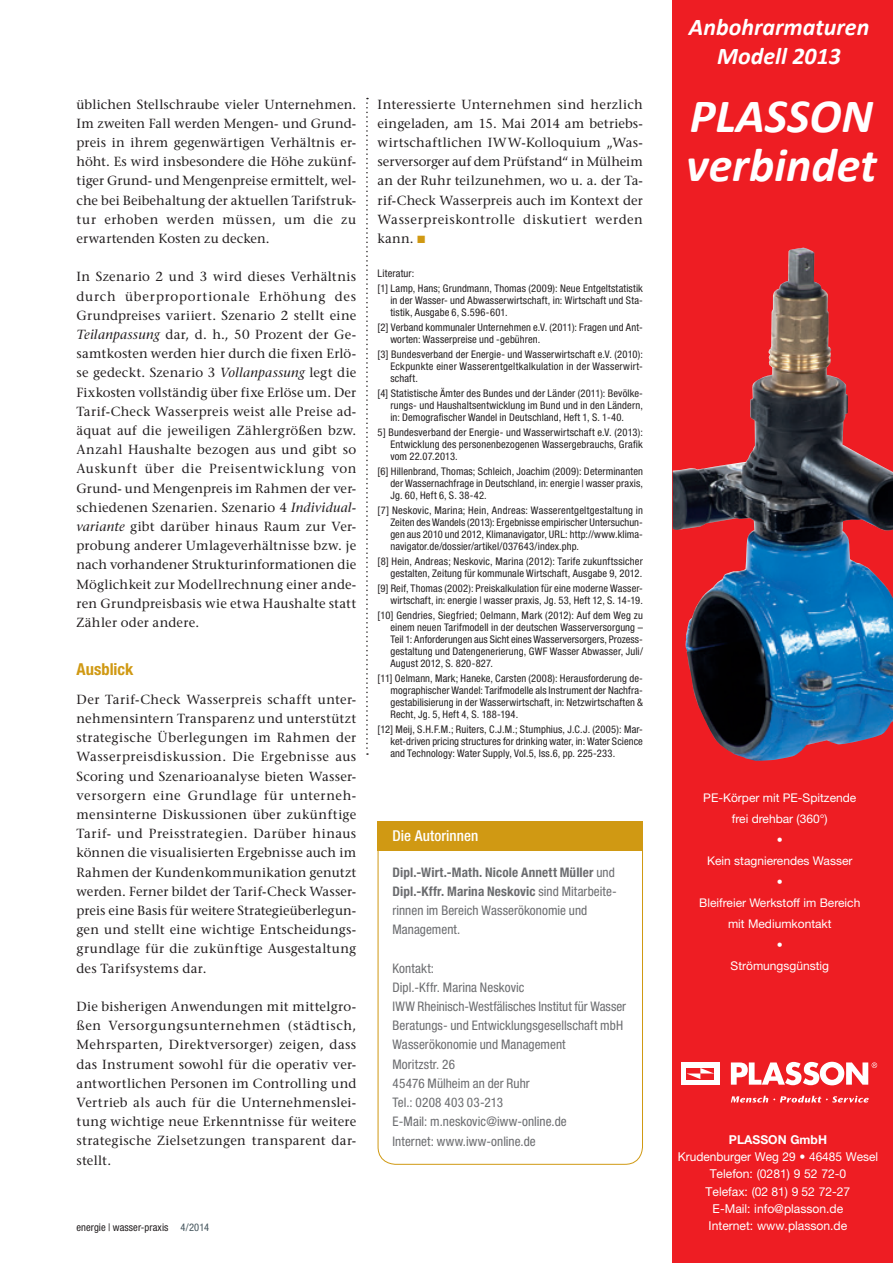
<style>
.page{position:relative;width:893px;height:1263px;background:#fff}
.page>*{position:absolute;margin:0;border:0;box-sizing:border-box;transform-origin:0 0}
.t1{font:italic 700 48px/49.5px "Calibri";color:#fff}
.t2{font:italic 700 24px/28.8px "Calibri";color:#fff;text-align:center}
.t3{font:700 condensed 16.5px "Helvetica Neue LT Std";color:#d09913}
.t4{font:500 condensed 15px "Helvetica Neue LT Std";letter-spacing:.005em;color:#fff}
.t5{font:13.2px/19.2px "Stone Serif";letter-spacing:.025em;color:#231f20;text-align:justify}
.t6{font:condensed 13.2px/19.2px "Helvetica Neue LT Std";letter-spacing:.005em;color:#6c6d70}
.t7{font:12.3px/17.2px "Helvetica Neue";color:#fff;text-align:center}
.t8{font:700 12.3px "Helvetica Neue";color:#fff}
.t9{font:12px/21px "Helvetica Neue";color:#fff;text-align:center}
.t10{font:condensed 10.5px/12px "Helvetica Neue LT Std";letter-spacing:.015em;color:#231f20;text-align:justify}
.s1{font-style:italic}
.s2{font-weight:700}
.s3{color:#45555d}
</style>
<div class="page">
<svg style="left:366px;top:98px;width:2px;height:657px"></svg>
<div style="left:378px;top:821px;width:265px;height:30px;background:#d09913"></div>
<div style="left:378px;top:826px;width:265px;height:339px;border:1px solid #d09913;border-radius:18px"></div>
<div style="left:673px;top:0;width:220px;height:1263px;background:#ee1d23"></div>
<svg style="left:731px;top:1095px;width:138px;height:7px"></svg>
<div style="left:681px;top:1062px;width:39px;height:22px;background:#fff"></div>
<svg style="left:686px;top:1068px;width:28px;height:11px"></svg>
<svg style="left:731px;top:1062px;width:146px;height:23px"></svg>
<img style="left:673px;top:248px;width:220px;height:513px">
<p class="t5" style="left:77px;top:94px;width:281px">üblichen Stellschraube vieler Unternehmen.<br>Im zweiten Fall werden Mengen- und Grund&shy;preis in ihrem gegenwärtigen Verhältnis er&shy;höht. Es wird insbesondere die Höhe zukünf&shy;tiger Grund- und Mengenpreise ermittelt, wel&shy;che bei Beibehaltung der aktuellen Tarifstruk&shy;tur erhoben werden müssen, um die zu erwartenden Kosten zu decken.</p>
<p class="t5" style="left:77px;top:267px;width:281px">In Szenario 2 und 3 wird dieses Verhältnis durch überproportionale Erhöhung des Grundpreises variiert. Szenario 2 stellt eine <span class="s1">Teilanpassung</span> dar, d. h., 50 Prozent der Ge&shy;samtkosten werden hier durch die fixen Erlö&shy;se gedeckt. Szenario 3 <span class="s1">Vollanpassung</span> legt die Fixkosten vollständig über fixe Erlöse um. Der Tarif-Check Wasserpreis weist alle Preise ad&shy;äquat auf die jeweiligen Zählergrößen bzw.<br>Anzahl Haushalte bezogen aus und gibt so Auskunft über die Preisentwicklung von Grund- und Mengenpreis im Rahmen der ver&shy;schiedenen Szenarien. Szenario 4 <span class="s1">Individual&shy;variante</span> gibt darüber hinaus Raum zur Ver&shy;probung anderer Umlageverhältnisse bzw. je nach vorhandener Strukturinformationen die Möglichkeit zur Modellrechnung einer ande&shy;ren Grundpreisbasis wie etwa Haushalte statt Zähler oder andere.</p>
<p class="t3" style="left:77px;top:659px;width:58px">Ausblick</p>
<p class="t5" style="left:77px;top:690px;width:281px">Der Tarif-Check Wasserpreis schafft unter&shy;nehmensintern Transparenz und unterstützt strategische Überlegungen im Rahmen der Wasserpreisdiskussion. Die Ergebnisse aus Scoring und Szenarioanalyse bieten Wasser&shy;versorgern eine Grundlage für unterneh&shy;mensinterne Diskussionen über zukünftige Tarif- und Preisstrategien. Darüber hinaus können die visualisierten Ergebnisse auch im Rahmen der Kundenkommunikation genutzt werden. Ferner bildet der Tarif-Check Wasser&shy;preis eine Basis für weitere Strategieüberlegun&shy;gen und stellt eine wichtige Entscheidungs&shy;grundlage für die zukünftige Ausgestaltung des Tarifsystems dar.</p>
<p class="t5" style="left:77px;top:997px;width:281px">Die bisherigen Anwendungen mit mittelgro&shy;ßen Versorgungsunternehmen (städtisch, Mehrsparten, Direktversorger) zeigen, dass das Instrument sowohl für die operativ ver&shy;antwortlichen Personen im Controlling und Vertrieb als auch für die Unternehmenslei&shy;tung wichtige neue Erkenntnisse für weitere strategische Zielsetzungen transparent dar&shy;stellt.</p>
<p class="t5" style="left:378px;top:94px;width:267px">Interessierte Unternehmen sind herzlich eingeladen, am 15. Mai 2014 am betriebs&shy;wirtschaftlichen IWW-Kolloquium „Was&shy;serversorger auf dem Prüfstand“ in Mülheim an der Ruhr teilzunehmen, wo u. a. der Ta&shy;rif-Check Wasserpreis auch im Kontext der Wasserpreiskontrolle diskutiert werden kann.</p>
<p class="t10" style="left:378px;top:266px;width:267px;line-height:15px">Literatur:<br>[1] Lamp, Hans; Grundmann, Thomas (2009): Neue Entgeltstatistik</p>
<p class="t10" style="left:390px;top:294px;width:254px">in der Wasser- und Abwasserwirtschaft, in: Wirtschaft und Sta&shy;tistik, Ausgabe 6, S.596-601.</p>
<p class="t10" style="left:390px;top:321px;width:254px;text-indent:-13px">[2] Verband kommunaler Unternehmen e.V. (2011): Fragen und Ant&shy;worten: Wasserpreise und -gebühren.</p>
<p class="t10" style="left:390px;top:348px;width:254px;text-indent:-13px">[3] Bundesverband der Energie- und Wasserwirtschaft e.V. (2010):<br>Eckpunkte einer Wasserentgeltkalkulation in der Wasserwirt&shy;schaft.</p>
<p class="t10" style="left:390px;top:387px;width:254px;text-indent:-13px">[4] Statistische Ämter des Bundes und der Länder (2011): Bevölke&shy;rungs- und Haushaltsentwicklung im Bund und in den Ländern, in: Demografischer Wandel in Deutschland, Heft 1, S. 1-40.</p>
<p class="t10" style="left:390px;top:426px;width:254px;text-indent:-13px">5] Bundesverband der Energie- und Wasserwirtschaft e.V. (2013):<br>Entwicklung des personenbezogenen Wassergebrauchs, Grafik vom 22.07.2013.</p>
<p class="t10" style="left:390px;top:465px;width:254px;text-indent:-13px">[6] Hillenbrand, Thomas; Schleich, Joachim (2009): Determinanten der Wassernachfrage in Deutschland, in: energie | wasser praxis, Jg. 60, Heft 6, S. 38-42.</p>
<p class="t10" style="left:390px;top:504px;width:254px;text-indent:-13px">[7] Neskovic, Marina; Hein, Andreas: Wasserentgeltgestaltung in Zeiten des Wandels (2013): Ergebnisse empirischer Untersuchun&shy;gen aus 2010 und 2012, Klimanavigator, URL: http://www.klima&shy;navigator.de/dossier/artikel/037643/index.php.</p>
<p class="t10" style="left:378px;top:555px;width:267px;text-align:right">[8] Hein, Andreas; Neskovic, Marina (2012): Tarife zukunftssicher gestalten, Zeitung für kommunale Wirtschaft, Ausgabe 9, 2012.</p>
<p class="t10" style="left:378px;top:582px;width:267px;text-align:right">[9] Reif, Thomas (2002): Preiskalkulation für eine moderne Wasser&shy;wirtschaft, in: energie | wasser praxis, Jg. 53, Heft 12, S. 14-19.</p>
<p class="t10" style="left:390px;top:609px;width:254px;text-indent:-13px">[10] Gendries, Siegfried; Oelmann, Mark (2012): Auf dem Weg zu einem neuen Tarifmodell in der deutschen Wasserversorgung – Teil 1: Anforderungen aus Sicht eines Wasserversorgers, Prozess&shy;gestaltung und Datengenerierung, GWF Wasser Abwasser, Juli/ August 2012, S. 820-827.</p>
<p class="t10" style="left:390px;top:672px;width:254px;text-indent:-13px">[11] Oelmann, Mark; Haneke, Carsten (2008): Herausforderung de&shy;mographischer Wandel: Tarifmodelle als Instrument der Nachfra&shy;gestabilisierung in der Wasserwirtschaft, in: Netzwirtschaften &amp; Recht, Jg. 5, Heft 4, S. 188-194.</p>
<p class="t10" style="left:390px;top:723px;width:254px;text-indent:-13px">[12] Meij, S.H.F.M.; Ruiters, C.J.M.; Stumphius, J.C.J. (2005): Mar&shy;ket-driven pricing structures for drinking water, in: Water Science and Technology: Water Supply, Vol.5, Iss.6, pp. 225-233.</p>
<p class="t4" style="left:392px;top:827px;width:87px">Die Autorinnen</p>
<p class="t6" style="left:392px;top:862px;width:224px"><span class="s2">Dipl.-Wirt.-Math. Nicole Annett Müller</span> und <span class="s2">Dipl.-Kffr. Marina Neskovic</span> sind Mitarbeite&shy;rinnen im Bereich Wasserökonomie und Management.</p>
<p class="t6" style="left:392px;top:958px;width:235px">Kontakt:<br>Dipl.-Kffr. Marina Neskovic<br>IWW Rheinisch-Westfälisches Institut für Wasser<br>Beratungs- und Entwicklungsgesellschaft mbH<br>Wasserökonomie und Management<br>Moritzstr. 26<br>45476 Mülheim an der Ruhr<br>Tel.: 0208 403 03-213<br>E-Mail: m.neskovic@iww-online.de<br>Internet: www.iww-online.de</p>
<p class="t10" style="left:77px;top:1221px;width:134px">energie | wasser-praxis <span class="s3">4/2014</span></p>
<h2 class="t2" style="left:689px;top:13px;width:182px">Anbohrarmaturen<br>Modell 2013</h2>
<h1 class="t1" style="left:686px;top:91px;width:192px">PLASSON verbindet</h1>
<p class="t9" style="left:699px;top:786px;width:163px">PE-Körper mit PE-Spitzende frei drehbar (360°)<br>•<br>Kein stagnierendes Wasser<br>•<br>Bleifreier Werkstoff im Bereich mit Mediumkontakt<br>•<br>Strömungsgünstig</p>
<p class="t8" style="left:729px;top:1131px;width:100px">PLASSON GmbH</p>
<p class="t7" style="left:678px;top:1148px;width:202px">Krudenburger Weg 29 • 46485 Wesel<br>Telefon: (0281) 9 52 72-0<br>Telefax: (02 81) 9 52 72-27<br>E-Mail: info@plasson.de<br>Internet: www.plasson.de</p>
</div>
